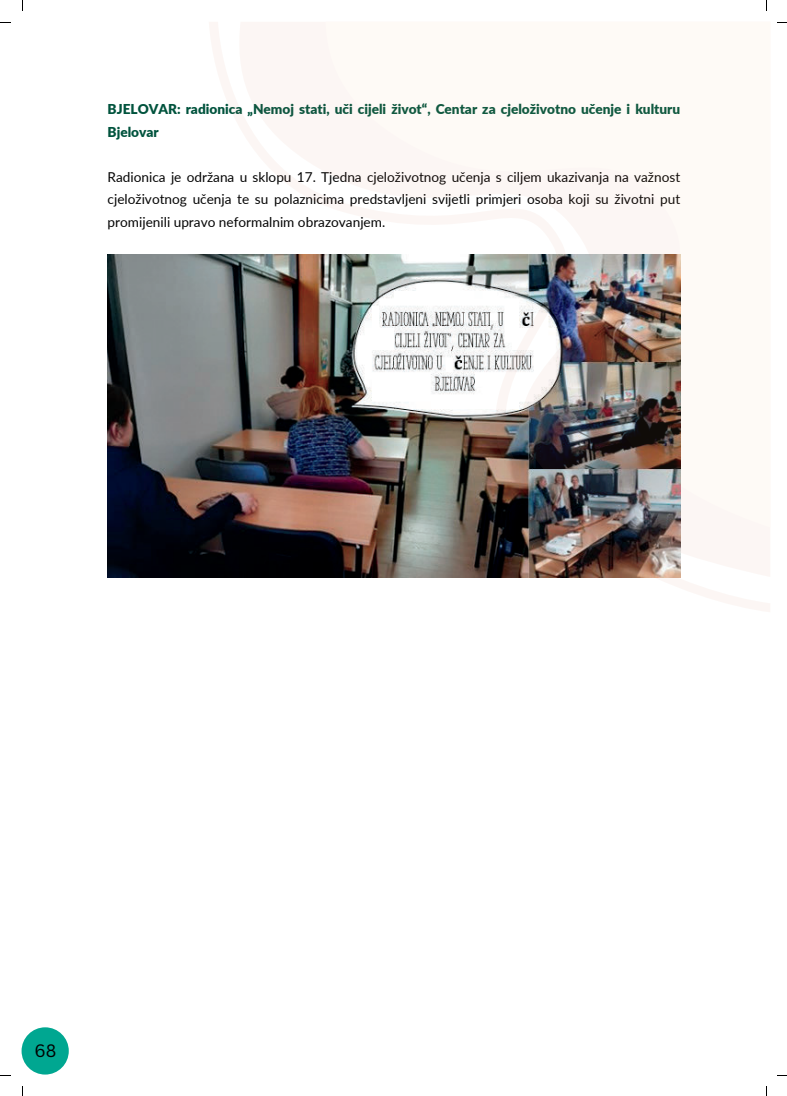
<style>
.page{position:relative;width:787px;height:1096px;background:#fff}
.page>*{position:absolute;margin:0;border:0;box-sizing:border-box;transform-origin:0 0}
.t1{font:17.5px "Canva Sans";color:#000}
.t2{font:13.62px/22.5px "Lato";color:#050505;text-align:justify}
.t3{font:900 13.62px/22.5px "Lato";color:#00533d}
</style>
<div class="page">
<img style="left:107px;top:255px;width:102px;height:322px">
<div style="left:22px;top:1027px;width:47px;height:47px;background:#00a791;border-radius:50%"></div>
<img style="left:209px;top:22px;width:561px;height:590px">
<p class="t3" style="left:108px;top:97px;width:574px">BJELOVAR: radionica „Nemoj stati, uči cijeli život“, Centar za cjeloživotno učenje i kulturu<br>Bjelovar</p>
<p class="t2" style="left:108px;top:165px;width:574px">Radionica je održana u sklopu 17. Tjedna cjeloživotnog učenja s ciljem ukazivanja na važnost cjeloživotnog učenja te su polaznicima predstavljeni svijetli primjeri osoba koji su životni put promijenili upravo neformalnim obrazovanjem.</p>
<p class="t1" style="left:35px;top:1038px;width:23px">68</p>
</div>
